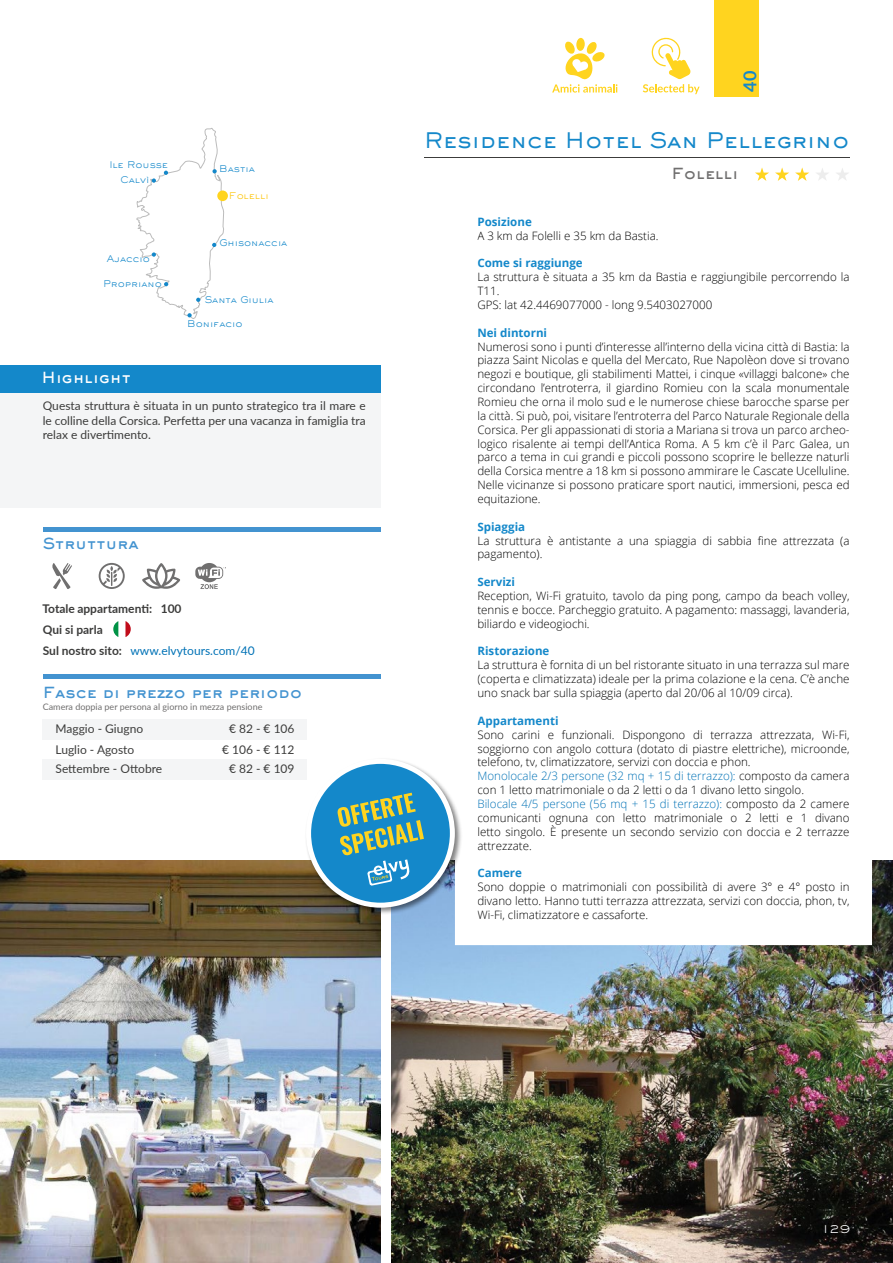
<style>
.page{position:relative;width:893px;height:1263px;background:#fff}
.page>*{position:absolute;margin:0;border:0;box-sizing:border-box;transform-origin:0 0}
.t1{font:21px "Sackers Gothic Medium AT";color:#1488ca}
.t2{font:700 18px "Lato";color:#1488ca}
.t3{font:15px "Sackers Gothic Heavy AT";color:#4393d0}
.t4{font:15px "Sackers Gothic Heavy AT";color:#fff}
.t5{font:15px "Sackers Gothic Heavy AT";color:#706f6f}
.t6{font:12px/14.4px "Lato";color:#3c3c3b;text-align:justify}
.t7{font:12px "Lato";color:#0072b6}
.t8{font:700 12px "Lato";color:#3c3c3b}
.t9{font:12px "Sackers Gothic Light AT";color:#fff}
.t10{font:300 11.55px/13.8px "Open Sans";color:#000;text-align:justify}
.t11{font:700 11.55px "Open Sans";color:#1488ca}
.t12{font:9px "Sackers Gothic Light AT";color:#1488ca}
.t13{font:9px "Lato";color:#706f6f}
.t14{font:9px "Sackers Gothic Light AT";color:#fdc300}
.s1{font-weight:700;color:#3c3c3b}
.s2{color:#0072b6}
</style>
<div class="page">
<img style="left:0;top:860px;width:380px;height:403px">
<img style="left:392px;top:860px;width:501px;height:403px">
<svg style="left:755px;top:167px;width:14px;height:14px"></svg>
<svg style="left:775px;top:167px;width:14px;height:14px"></svg>
<svg style="left:795px;top:167px;width:14px;height:14px"></svg>
<svg style="left:817px;top:168px;width:11px;height:12px"></svg>
<svg style="left:837px;top:168px;width:11px;height:12px"></svg>
<div style="left:0;top:365px;width:381px;height:142px;background:#f4f5f6"></div>
<svg style="left:20px;top:392px;width:361px;height:116px"></svg>
<svg style="left:444px;top:860px;width:439px;height:96px"></svg>
<hr style="left:43px;top:527px;width:337px;height:4px;background:#4393d0">
<hr style="left:43px;top:674px;width:337px;height:4px;background:#4393d0">
<div style="left:43px;top:719px;width:264px;height:20px;background:#f4f5f6"></div>
<div style="left:43px;top:759px;width:264px;height:20px;background:#f4f5f6"></div>
<svg style="left:125px;top:621px;width:6px;height:16px"></svg>
<svg style="left:113px;top:621px;width:5px;height:16px"></svg>
<svg style="left:142px;top:563px;width:38px;height:26px"></svg>
<svg style="left:99px;top:563px;width:26px;height:26px"></svg>
<svg style="left:52px;top:563px;width:20px;height:26px"></svg>
<svg style="left:195px;top:563px;width:31px;height:26px"></svg>
<div style="left:0;top:365px;width:381px;height:27px;background:#1488ca"></div>
<hr style="left:424px;top:157px;width:425px;height:1px;background:#3c3c3b">
<div style="left:217px;top:190px;width:11px;height:11px;background:#ffd41f;border-radius:50%"></div>
<svg style="left:136px;top:128px;width:88px;height:191px"></svg>
<div style="left:714px;top:0;width:45px;height:96px;background:#ffd41f"></div>
<svg style="left:643px;top:37px;width:57px;height:57px"></svg>
<svg style="left:576px;top:38px;width:9px;height:13px"></svg>
<svg style="left:552px;top:41px;width:65px;height:52px"></svg>
<div style="left:304px;top:757px;width:158px;height:158px;background:#000;opacity:.5"></div>
<svg style="left:302px;top:757px;width:157px;height:155px"></svg>
<p class="t12" style="left:109px;top:159px;width:60px">Ile Rousse</p>
<p class="t12" style="left:121px;top:173px;width:30px">Calvì</p>
<p class="t12" style="left:107px;top:253px;width:45px">Ajaccio</p>
<p class="t12" style="left:103px;top:277px;width:60px">Propriano</p>
<p class="t4" style="left:42px;top:367px;width:91px">Highlight</p>
<p class="t12" style="left:219px;top:162px;width:37px">Bastia</p>
<p class="t14" style="left:229px;top:190px;width:41px">Folelli</p>
<p class="t12" style="left:219px;top:237px;width:70px">Ghisonaccia</p>
<p class="t12" style="left:205px;top:294px;width:70px">Santa Giulia</p>
<p class="t12" style="left:188px;top:317px;width:57px">Bonifacio</p>
<p class="t6" style="left:43px;top:398px;width:324px">Questa struttura è situata in un punto strategico tra il mare e le colline della Corsica. Perfetta per una vacanza in famiglia tra relax e divertimento.</p>
<p class="t3" style="left:43px;top:533px;width:97px">Struttura</p>
<p class="t8" style="left:43px;top:600px;width:141px">Totale appartamenti: 100</p>
<p class="t8" style="left:43px;top:621px;width:62px">Qui si parla</p>
<p class="t7" style="left:43px;top:642px;width:213px"><span class="s1">Sul nostro sito:</span> www.elvytours.com/40</p>
<p class="t3" style="left:43px;top:682px;width:261px">Fasce di prezzo per periodo</p>
<p class="t13" style="left:43px;top:701px;width:221px">Camera doppia per persona al giorno in mezza pensione</p>
<p class="t6" style="left:56px;top:718px;width:108px;line-height:20px;text-align:left">Maggio - Giugno<br>Luglio - Agosto<br>Settembre - Ottobre</p>
<p class="t6" style="left:229px;top:721px;width:67px">€ 82 - € 106</p>
<p class="t6" style="left:222px;top:741px;width:74px">€ 106 - € 112</p>
<p class="t6" style="left:229px;top:761px;width:67px">€ 82 - € 109</p>
<h2 class="t2" style="left:737px;top:92px;width:22px;rotate:-90deg">40</h2>
<h1 class="t1" style="left:424px;top:126px;width:426px">Residence Hotel San Pellegrino</h1>
<p class="t5" style="left:671px;top:163px;width:68px">Folelli</p>
<p class="t11" style="left:477px;top:213px;width:56px">Posizione</p>
<p class="t10" style="left:477px;top:228px;width:183px">A 3 km da Folelli e 35 km da Bastia.</p>
<p class="t11" style="left:477px;top:255px;width:107px">Come si raggiunge</p>
<p class="t10" style="left:477px;top:270px;width:374px;text-align:left">La struttura è situata a 35 km da Bastia e raggiungibile percorrendo la<br>T11.<br>GPS: lat 42.4469077000 - long 9.5403027000</p>
<p class="t11" style="left:477px;top:324px;width:71px">Nei dintorni</p>
<p class="t10" style="left:477px;top:339px;width:374px">Numerosi sono i punti d’interesse all’interno della vicina città di Bastia: la piazza Saint Nicolas e quella del Mercato, Rue Napolèon dove si trovano negozi e boutique, gli stabilimenti Mattei, i cinque «villaggi balcone» che circondano l’entroterra, il giardino Romieu con la scala monumentale Romieu che orna il molo sud e le numerose chiese barocche sparse per la città. Si può, poi, visitare l’entroterra del Parco Naturale Regionale della Corsica. Per gli appassionati di storia a Mariana si trova un parco archeo&shy;logico risalente ai tempi dell’Antica Roma. A 5 km c’è il Parc Galea, un parco a tema in cui grandi e piccoli possono scoprire le bellezze naturli della Corsica mentre a 18 km si possono ammirare le Cascate Ucelluline.<br>Nelle vicinanze si possono praticare sport nautici, immersioni, pesca ed equitazione.</p>
<p class="t11" style="left:477px;top:518px;width:49px">Spiaggia</p>
<p class="t10" style="left:477px;top:533px;width:374px">La struttura è antistante a una spiaggia di sabbia fine attrezzata (a pagamento).</p>
<p class="t11" style="left:477px;top:574px;width:39px">Servizi</p>
<p class="t10" style="left:477px;top:589px;width:374px">Reception, Wi-Fi gratuito, tavolo da ping pong, campo da beach volley, tennis e bocce. Parcheggio gratuito. A pagamento: massaggi, lavanderia, biliardo e videogiochi.</p>
<p class="t11" style="left:477px;top:643px;width:73px">Ristorazione</p>
<p class="t10" style="left:477px;top:658px;width:374px">La struttura è fornita di un bel ristorante situato in una terrazza sul mare (coperta e climatizzata) ideale per la prima colazione e la cena. C’è anche uno snack bar sulla spiaggia (aperto dal 20/06 al 10/09 circa).</p>
<p class="t11" style="left:477px;top:712px;width:83px">Appartamenti</p>
<p class="t10" style="left:477px;top:727px;width:374px;text-align:left">Sono carini e funzionali. Dispongono di terrazza attrezzata, Wi-Fi, soggiorno con angolo cottura (dotato di piastre elettriche), microonde, telefono, tv, climatizzatore, servizi con doccia e phon.<br><span class="s2">Monolocale 2/3 persone (32 mq + 15 di terrazzo):</span> composto da camera con 1 letto matrimoniale o da 2 letti o da 1 divano letto singolo.<br><span class="s2">Bilocale 4/5 persone (56 mq + 15 di terrazzo):</span> composto da 2 camere comunicanti ognuna con letto matrimoniale o 2 letti e 1 divano letto singolo. È presente un secondo servizio con doccia e 2 terrazze attrezzate.</p>
<p class="t11" style="left:477px;top:865px;width:46px">Camere</p>
<p class="t10" style="left:477px;top:880px;width:374px">Sono doppie o matrimoniali con possibilità di avere 3° e 4° posto in divano letto. Hanno tutti terrazza attrezzata, servizi con doccia, phon, tv, Wi-Fi, climatizzatore e cassaforte.</p>
<p class="t9" style="left:822px;top:1220px;width:30px">129</p>
</div>
